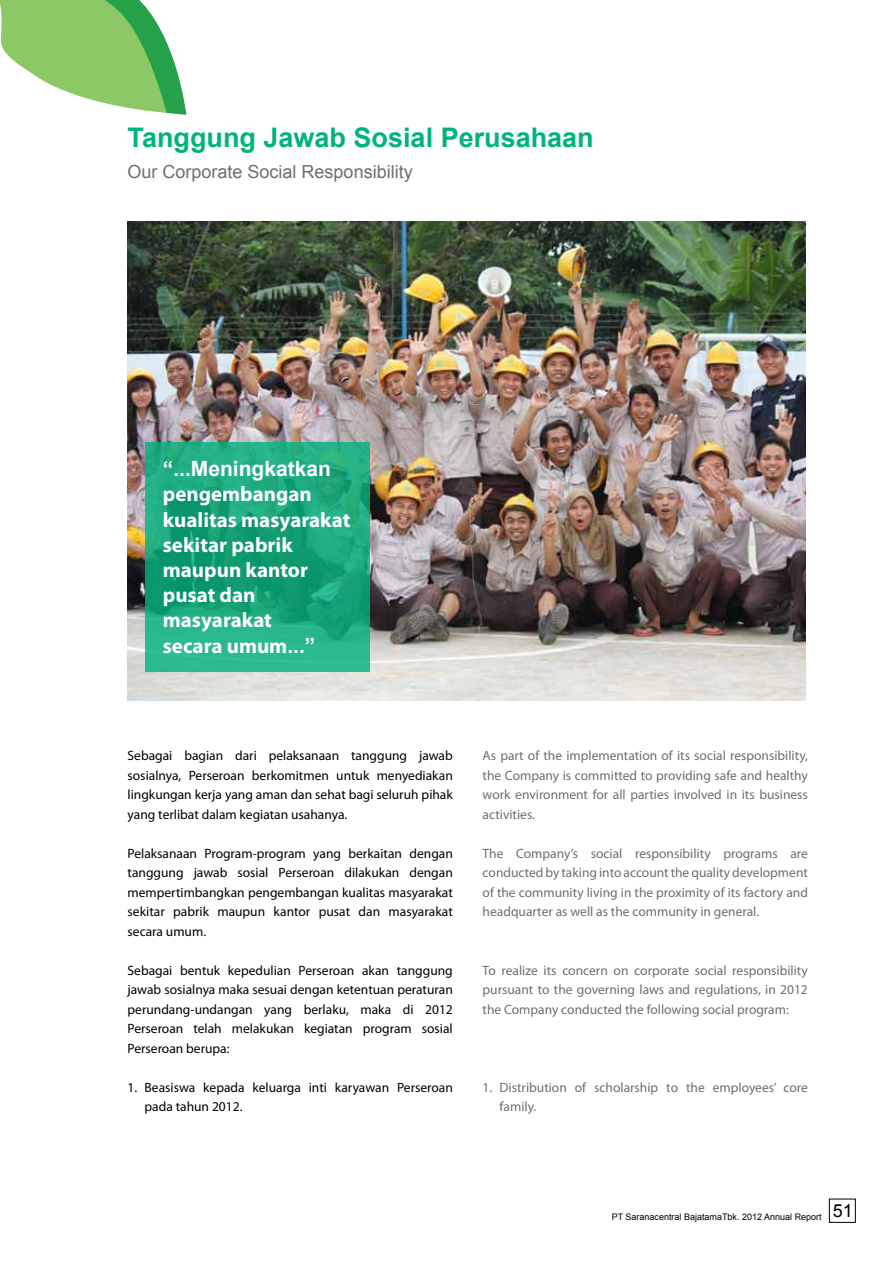
<style>
.page{position:relative;width:893px;height:1263px;background:#fff}
.page>*{position:absolute;margin:0;border:0;box-sizing:border-box;transform-origin:0 0}
.t1{font:700 27px "Arial";color:#00b37d}
.t2{font:700 21px/25.2px "Myriad Pro";color:#fff}
.t3{font:700 21px "Arial";color:#fff}
.t4{font:18px "Arial";color:#6d6e71}
.t5{font:13.5px/19.5px "Myriad Pro";color:#000;text-align:justify}
.t6{font:13.5px/19.5px "Myriad Pro";color:#6d6e71;text-align:justify}
.t7{font:9px "Arial";color:#000}
.s1{font-family:"Arial"}
</style>
<div class="page">
<div style="left:829px;top:1199px;width:27px;height:24px;border:1px solid #000"></div>
<img style="left:128px;top:221px;width:677px;height:479px">
<svg style="left:145px;top:442px;width:224px;height:230px;background:#1ca87d"></svg>
<svg style="left:0;top:0;width:186px;height:115px"></svg>
<h1 class="t1" style="left:128px;top:120px;width:468px">Tanggung Jawab Sosial Perusahaan</h1>
<h3 class="t4" style="left:128px;top:160px;width:287px">Our Corporate Social Responsibility</h3>
<h2 class="t3" style="left:163px;top:455px;width:170px">“...Meningkatkan</h2>
<h2 class="t2" style="left:163px;top:481px;width:189px">pengembangan kualitas masyarakat sekitar pabrik maupun kantor pusat dan masyarakat<br>secara umum<span class="s1">...”</span></h2>
<p class="t6" style="left:483px;top:746px;width:327px">As part of the implementation of its social responsibility, the Company is committed to providing safe and healthy work environment for all parties involved in its business activities.</p>
<p class="t6" style="left:483px;top:843px;width:327px">The Company’s social responsibility programs are conducted by taking into account the quality development of the community living in the proximity of its factory and headquarter as well as the community in general.</p>
<p class="t5" style="left:128px;top:746px;width:327px">Sebagai bagian dari pelaksanaan tanggung jawab sosialnya, Perseroan berkomitmen untuk menyediakan lingkungan kerja yang aman dan sehat bagi seluruh pihak yang terlibat dalam kegiatan usahanya.</p>
<p class="t5" style="left:128px;top:843px;width:327px">Pelaksanaan Program-program yang berkaitan dengan tanggung jawab sosial Perseroan dilakukan dengan mempertimbangkan pengembangan kualitas masyarakat sekitar pabrik maupun kantor pusat dan masyarakat secara umum.</p>
<p class="t5" style="left:128px;top:960px;width:327px">Sebagai bentuk kepedulian Perseroan akan tanggung jawab sosialnya maka sesuai dengan ketentuan peraturan perundang-undangan yang berlaku, maka di 2012<br>Perseroan telah melakukan kegiatan program sosial Perseroan berupa:</p>
<p class="t5" style="left:145px;top:1077px;width:310px">Beasiswa kepada keluarga inti karyawan Perseroan pada tahun 2012.</p>
<p class="t6" style="left:483px;top:960px;width:327px">To realize its concern on corporate social responsibility pursuant to the governing laws and regulations, in 2012 the Company conducted the following social program:</p>
<p class="t6" style="left:500px;top:1077px;width:310px">Distribution of scholarship to the employees’ core family.</p>
<p class="t5" style="left:128px;top:1077px;width:11px">1.</p>
<p class="t6" style="left:483px;top:1077px;width:11px">1.</p>
<p class="t7" style="left:612px;top:1211px;width:242px">PT Saranacentral BajatamaTbk. 2012 Annual Report <sup>51</sup></p>
</div>
